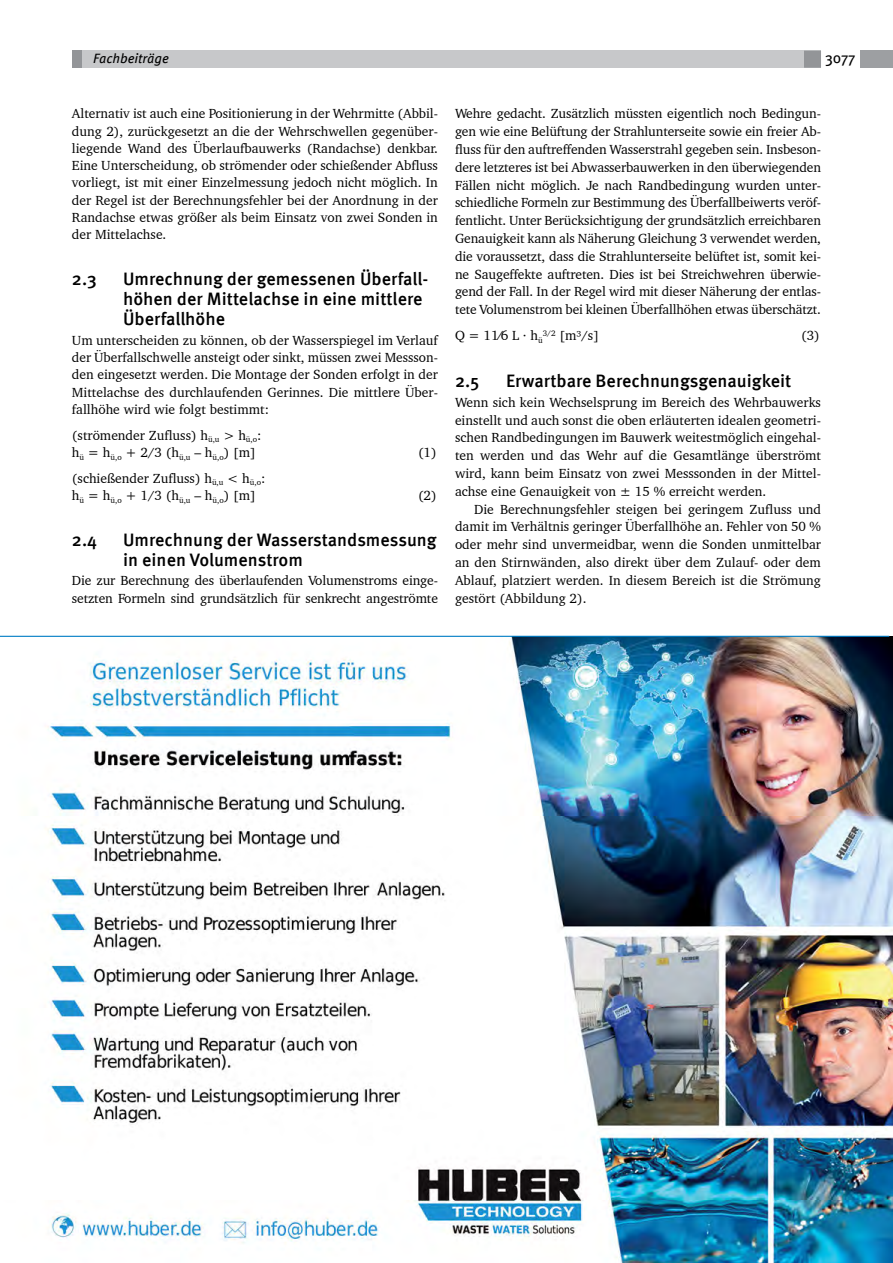
<style>
.page{position:relative;width:893px;height:1263px;background:#fff}
.page>*{position:absolute;margin:0;border:0;box-sizing:border-box;transform-origin:0 0}
.Ü2{font:500 18px/20.2px "Meta Pro";color:#000}
.Seitenzahl_rechts{font:15px "Meta Pro";color:#000}
.Fließtext{font:13.5px/17.9px "Charter BT";color:#000;text-align:justify}
.Fließtext_Einzug{font:13.5px/17.9px "Charter BT";color:#000;text-align:justify}
.t1{font:italic 13.5px "Meta Pro";color:#000}
</style>
<div class="page">
<div style="left:120px;top:51px;width:700px;height:17px;background:#c7c8ca"></div>
<div style="left:803px;top:51px;width:17px;height:17px;background:#939598"></div>
<div style="left:859px;top:51px;width:33px;height:17px;background:#9d9fa2"></div>
<div style="left:72px;top:51px;width:11px;height:17px;background:#939598"></div>
<div style="left:83px;top:51px;width:170px;height:17px;background:#c7c8ca"></div>
<img style="left:4px;top:636px;width:888px;height:626px">
<hr style="left:0;top:635px;width:888px;height:1px;background:#007dc5">
<p class="t1" style="left:93px;top:48px;width:77px">Fachbeiträge</p>
<p class="Seitenzahl_rechts" style="left:824px;top:47px;width:32px">3077</p>
<p class="Fließtext" style="left:72px;top:105px;width:367px;line-height:17.2px">Alternativ ist auch eine Positionierung in der Wehrmitte (Abbil&shy;dung 2), zurückgesetzt an die der Wehrschwellen gegenüber&shy;liegende Wand des Überlaufbauwerks (Randachse) denkbar.<br>Eine Unterscheidung, ob strömender oder schießender Abfluss vorliegt, ist mit einer Einzelmessung jedoch nicht möglich. In der Regel ist der Berechnungsfehler bei der Anordnung in der Randachse etwas größer als beim Einsatz von zwei Sonden in der Mittelachse.</p>
<p class="Ü2" style="left:72px;top:267px;width:26px">2.3</p>
<p class="Ü2" style="left:123px;top:267px;width:307px">Umrechnung der gemessenen Überfall&shy;höhen der Mittelachse in eine mittlere<br>Überfallhöhe</p>
<p class="Fließtext" style="left:72px;top:331px;width:367px;line-height:17.2px">Um unterscheiden zu können, ob der Wasserspiegel im Verlauf der Überfallschwelle ansteigt oder sinkt, müssen zwei Messson&shy;den eingesetzt werden. Die Montage der Sonden erfolgt in der Mittelachse des durchlaufenden Gerinnes. Die mittlere Über&shy;fallhöhe wird wie folgt bestimmt:</p>
<p class="Fließtext" style="left:72px;top:425px;width:191px">(strömender Zufluss) h<sub>ü,u</sub> &gt; h<sub>ü,o</sub>:</p>
<p class="Fließtext" style="left:72px;top:443px;width:185px">h<sub>ü</sub> = h<sub>ü,o</sub> + 2/3 (h<sub>ü,u</sub> – h<sub>ü,o</sub>) [m]</p>
<p class="Fließtext" style="left:418px;top:443px;width:20px">(1)</p>
<p class="Fließtext" style="left:72px;top:468px;width:195px">(schießender Zufluss) h<sub>ü,u</sub> &lt; h<sub>ü,o</sub>:</p>
<p class="Fließtext" style="left:72px;top:486px;width:185px">h<sub>ü</sub> = h<sub>ü,o</sub> + 1/3 (h<sub>ü,u</sub> – h<sub>ü,o</sub>) [m]</p>
<p class="Fließtext" style="left:418px;top:486px;width:20px">(2)</p>
<p class="Ü2" style="left:72px;top:528px;width:27px">2.4</p>
<p class="Ü2" style="left:123px;top:528px;width:315px">Umrechnung der Wasserstandsmessung in einen Volumenstrom</p>
<p class="Fließtext" style="left:72px;top:571px;width:367px;line-height:17.2px">Die zur Berechnung des überlaufenden Volumenstroms einge&shy;setzten Formeln sind grundsätzlich für senkrecht angeströmte</p>
<p class="Fließtext" style="left:455px;top:104px;width:367px">Wehre gedacht. Zusätzlich müssten eigentlich noch Bedingun&shy;gen wie eine Belüftung der Strahlunterseite sowie ein freier Ab&shy;fluss für den auftreffenden Wasserstrahl gegeben sein. Insbeson&shy;dere letzteres ist bei Abwasserbauwerken in den überwiegenden Fällen nicht möglich. Je nach Randbedingung wurden unter&shy;schiedliche Formeln zur Bestimmung des Überfallbeiwerts veröf&shy;fentlicht. Unter Berücksichtigung der grundsätzlich erreichbaren Genauigkeit kann als Näherung Gleichung 3 verwendet werden, die voraussetzt, dass die Strahlunterseite belüftet ist, somit kei&shy;ne Saugeffekte auftreten. Dies ist bei Streichwehren überwie&shy;gend der Fall. In der Regel wird mit dieser Näherung der entlas&shy;tete Volumenstrom bei kleinen Überfallhöhen etwas überschätzt.</p>
<p class="Fließtext" style="left:455px;top:326px;width:145px">Q = 11∕6 L ∙ h<sub>ü</sub><sup>3/2</sup> [m³/s]</p>
<p class="Fließtext" style="left:800px;top:326px;width:20px">(3)</p>
<p class="Ü2" style="left:455px;top:369px;width:26px">2.5</p>
<p class="Ü2" style="left:506px;top:369px;width:287px">Erwartbare Berechnungsgenauigkeit</p>
<p class="Fließtext" style="left:455px;top:393px;width:367px">Wenn sich kein Wechselsprung im Bereich des Wehrbauwerks einstellt und auch sonst die oben erläuterten idealen geometri&shy;schen Randbedingungen im Bauwerk weitestmöglich eingehal&shy;ten werden und das Wehr auf die Gesamtlänge überströmt wird, kann beim Einsatz von zwei Messsonden in der Mittel&shy;achse eine Genauigkeit von ± 15 % erreicht werden.</p>
<p class="Fließtext_Einzug" style="left:455px;top:499px;width:367px;text-indent:19px">Die Berechnungsfehler steigen bei geringem Zufluss und damit im Verhältnis geringer Überfallhöhe an. Fehler von 50 % oder mehr sind unvermeidbar, wenn die Sonden unmittelbar an den Stirnwänden, also direkt über dem Zulauf- oder dem Ablauf, platziert werden. In diesem Bereich ist die Strömung gestört (Abbildung 2).</p>
</div>
